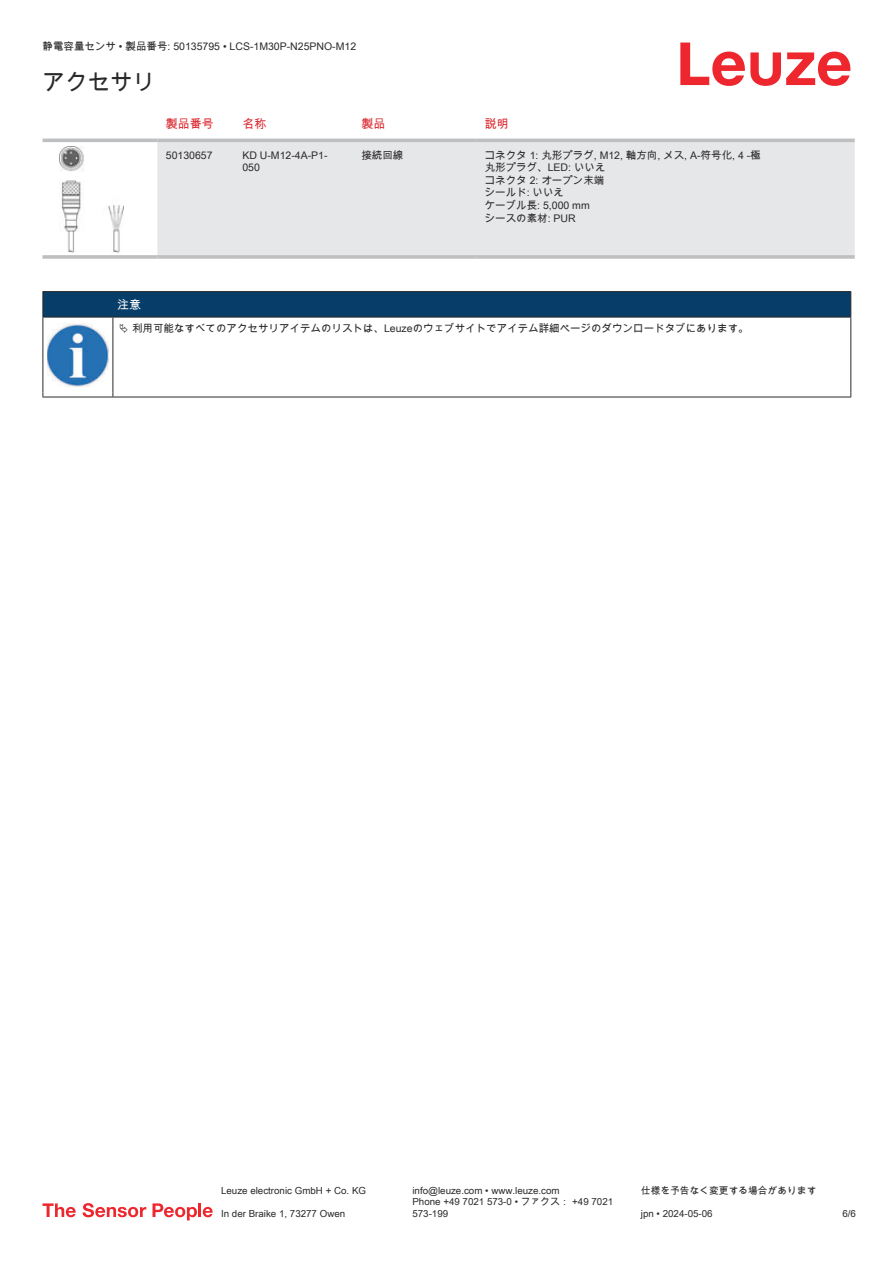
<style>
.page{position:relative;width:893px;height:1263px;background:#fff}
.page>*{position:absolute;margin:0;border:0;box-sizing:border-box;transform-origin:0 0}
.t1{font:22.5px "Arial Unicode MS";color:#2b292a}
.t2{font:12px "Arial Unicode MS";color:#db2a30}
.t3{font:12px "Arial Unicode MS";color:#fff}
.t4{font:10.5px/12.6px "Arial Unicode MS";color:#2b292a}
.t5{font:9.75px/11.7px "Arial Unicode MS";color:#2b292a}
</style>
<div class="page">
<svg style="left:680px;top:43px;width:170px;height:43px"></svg>
<svg style="left:43px;top:138px;width:812px;height:1px"></svg>
<div style="left:157px;top:142px;width:698px;height:113px;background:#e6e7e9"></div>
<hr style="left:43px;top:139px;width:114px;height:3px;background:#bdbfc1">
<hr style="left:157px;top:139px;width:77px;height:3px;background:#bdbfc1">
<hr style="left:234px;top:139px;width:119px;height:3px;background:#bdbfc1">
<hr style="left:353px;top:139px;width:123px;height:3px;background:#bdbfc1">
<hr style="left:476px;top:139px;width:379px;height:3px;background:#bdbfc1">
<svg style="left:43px;top:255px;width:114px;height:4px"></svg>
<hr style="left:157px;top:255px;width:77px;height:4px;background:#bdbfc1">
<svg style="left:234px;top:255px;width:119px;height:4px"></svg>
<svg style="left:353px;top:255px;width:123px;height:4px"></svg>
<hr style="left:476px;top:255px;width:379px;height:4px;background:#bdbfc1">
<img style="left:59px;top:146px;width:65px;height:107px">
<svg style="left:44px;top:318px;width:806px;height:79px"></svg>
<hr style="left:43px;top:291px;width:70px;height:1px;background:#2b292a">
<hr style="left:43px;top:317px;width:70px;height:1px;background:#2b292a">
<hr style="left:113px;top:291px;width:738px;height:1px;background:#2b292a">
<div style="left:43px;top:292px;width:808px;height:25px;background:#063d69"></div>
<hr style="left:113px;top:317px;width:738px;height:1px;background:#2b292a">
<hr style="left:43px;top:317px;width:1px;height:75px;background:#2b292a">
<hr style="left:113px;top:317px;width:1px;height:75px;background:#2b292a">
<hr style="left:850px;top:317px;width:1px;height:75px;background:#2b292a">
<hr style="left:43px;top:397px;width:70px;height:1px;background:#2b292a">
<hr style="left:113px;top:397px;width:738px;height:1px;background:#2b292a">
<img style="left:47px;top:323px;width:61px;height:63px">
<div style="left:115px;top:318px;width:734px;height:20px;background:#fff"></div>
<svg style="left:43px;top:1203px;width:33px;height:14px"></svg>
<svg style="left:83px;top:1203px;width:63px;height:14px"></svg>
<svg style="left:153px;top:1203px;width:44px;height:17px"></svg>
<hr style="left:198px;top:1203px;width:3px;height:14px;background:#ed272d">
<svg style="left:203px;top:1207px;width:10px;height:10px"></svg>
<p class="t4" style="left:43px;top:40px;width:315px">静電容量センサ • 製品番号: 50135795 • LCS-1M30P-N25PNO-M12</p>
<h1 class="t1" style="left:43px;top:66px;width:114px">アクセサリ</h1>
<p class="t2" style="left:166px;top:115px;width:49px">製品番号</p>
<p class="t2" style="left:242px;top:115px;width:25px">名称</p>
<p class="t2" style="left:361px;top:115px;width:25px">製品</p>
<p class="t2" style="left:485px;top:115px;width:25px">説明</p>
<p class="t4" style="left:166px;top:148px;width:48px">50130657</p>
<p class="t4" style="left:242px;top:148px;width:87px">KD U-M12-4A-P1-<br>050</p>
<p class="t4" style="left:361px;top:148px;width:43px">接続回線</p>
<p class="t4" style="left:485px;top:148px;width:277px">コネクタ 1: 丸形プラグ, M12, 軸方向, メス, A-符号化, 4 -極丸形プラグ、LED: いいえ<br>コネクタ 2: オープン末端<br>シールド: いいえ<br>ケーブル長: 5,000 mm<br>シースの素材: PUR</p>
<p class="t3" style="left:117px;top:296px;width:25px">注意</p>
<p class="t4" style="left:132px;top:322px;width:618px">利用可能なすべてのアクセサリアイテムのリストは、Leuzeのウェブサイトでアイテム詳細ページのダウンロードタブにあります。</p>
<p class="t5" style="left:221px;top:1184px;width:146px">Leuze electronic GmbH + Co. KG</p>
<p class="t5" style="left:412px;top:1184px;width:149px">info@leuze.com • www.leuze.com</p>
<p class="t5" style="left:641px;top:1184px;width:177px">仕様を予告なく変更する場合があります</p>
<p class="t5" style="left:221px;top:1207px;width:126px">In der Braike 1, 73277 Owen</p>
<p class="t5" style="left:412px;top:1196px;width:202px">Phone +49 7021 573-0 • ファクス： +49 7021<br>573-199</p>
<p class="t5" style="left:641px;top:1207px;width:73px">jpn • 2024-05-06</p>
<p class="t5" style="left:842px;top:1207px;width:15px">6/6</p>
</div>
